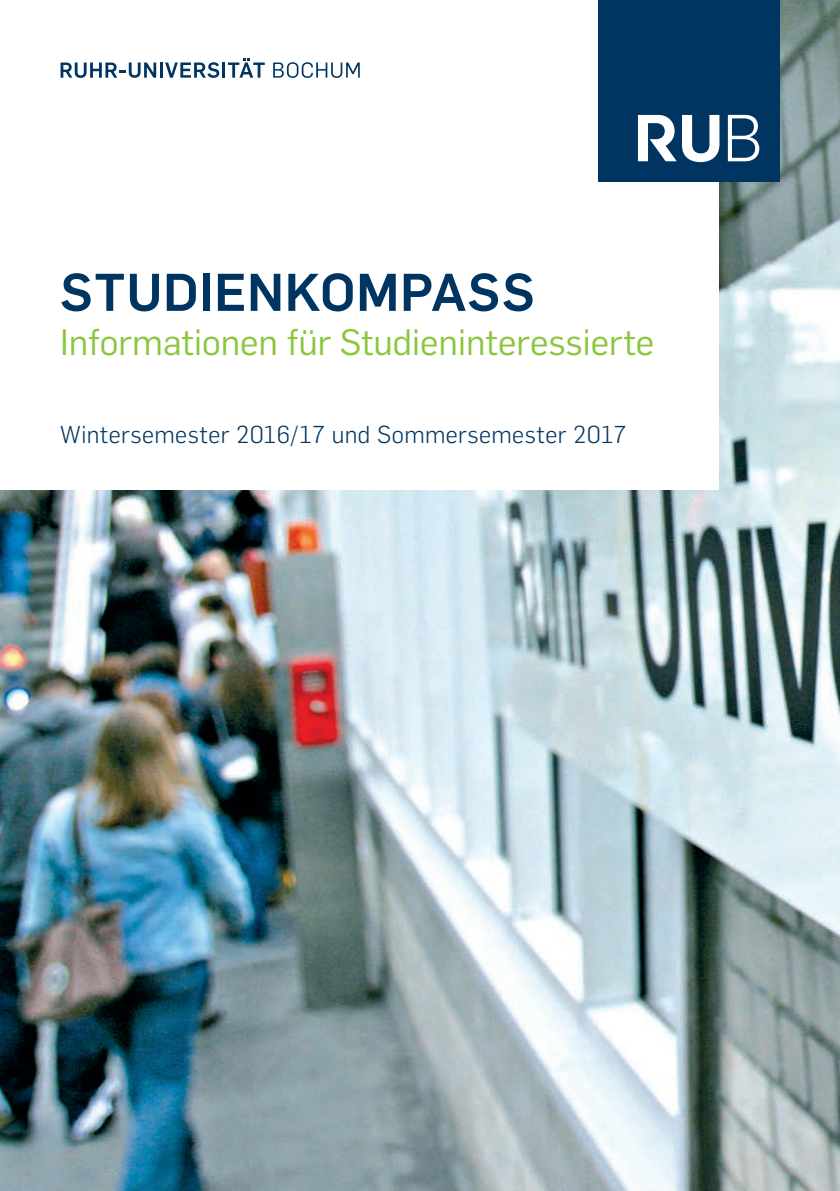
<style>
.page{position:relative;width:840px;height:1191px;background:#fff}
.page>*{position:absolute;margin:0;border:0;box-sizing:border-box;transform-origin:0 0}
.t1{font:700 52px "Rub Flama";letter-spacing:.01em;color:#003562}
.t2{font:36px "Rub Flama";color:#8bc63e}
.t3{font:300 24px "Rub Flama";letter-spacing:.015em;color:#003562}
</style>
<div class="page">
<img style="left:0;top:0;width:839px;height:1191px">
<div style="left:0;top:0;width:718px;height:489px;background:#fff"></div>
<svg style="left:273px;top:62px;width:86px;height:16px"></svg>
<svg style="left:228px;top:58px;width:37px;height:20px"></svg>
<hr style="left:222px;top:62px;width:3px;height:16px;background:#003562">
<svg style="left:60px;top:62px;width:159px;height:16px"></svg>
<div style="left:597px;top:0;width:182px;height:181px;background:#003562"></div>
<svg style="left:727px;top:115px;width:31px;height:46px"></svg>
<svg style="left:637px;top:115px;width:82px;height:47px"></svg>
<h1 class="t1" style="left:60px;top:255px;width:476px">STUDIENKOMPASS</h1>
<h2 class="t2" style="left:60px;top:317px;width:595px">Informationen für Studieninteressierte</h2>
<p class="t3" style="left:60px;top:418px;width:567px">Wintersemester 2016/17 und Sommersemester 2017</p>
</div>
